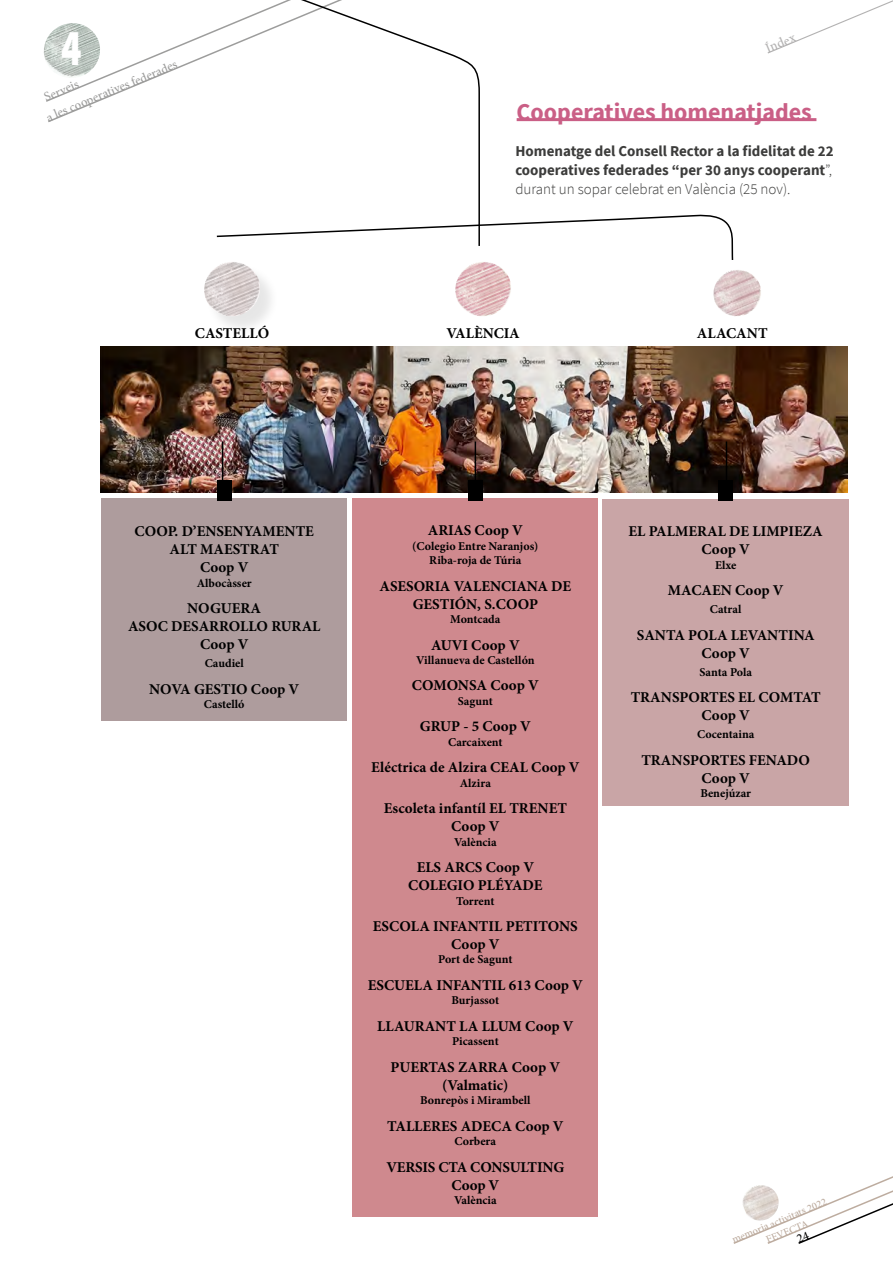
<style>
.page{position:relative;width:893px;height:1263px;background:#fff}
.page>*{position:absolute;margin:0;border:0;box-sizing:border-box;transform-origin:0 0}
.t1{font:900 51.15px "Source Sans Pro";color:#fff;scale:.74 1}
.t2{font:700 24px "Source Sans Pro";color:#ca5f86}
.t3{font:700 15px/18px "Minion Pro";color:#000;text-align:center}
.t4{font:700 15px/19.2px "Source Sans Pro";color:#3c3c3b;text-align:justify}
.t5{font:500 13.5px "Minion Pro";color:#b3b2b2}
.t6{font:500 12.75px/20px "Minion Pro";color:#9d9d9c}
.t7{font:700 12px/14.4px "Minion Pro";color:#000;text-align:center}
.t8{font:500 10.5px/13px "Minion Pro";color:#bdac9f;text-align:center}
.s1{font-weight:300}
</style>
<div class="page">
<img style="left:100px;top:347px;width:748px;height:146px">
<hr style="left:517px;top:118px;width:299px;height:3px;background:#ca5f86">
<div style="left:602px;top:499px;width:247px;height:307px;background:#c9a5a6"></div>
<div style="left:102px;top:499px;width:245px;height:222px;background:#ae9c9d"></div>
<div style="left:353px;top:498px;width:245px;height:719px;background:#cf898e"></div>
<div style="left:217px;top:480px;width:14px;height:21px;background:#000"></div>
<div style="left:468px;top:480px;width:14px;height:21px;background:#000"></div>
<div style="left:719px;top:480px;width:14px;height:21px;background:#000"></div>
<hr style="left:475px;top:441px;width:1px;height:41px;background:#000">
<hr style="left:222px;top:441px;width:1px;height:41px;background:#000">
<hr style="left:726px;top:441px;width:1px;height:41px;background:#000">
<div style="left:206px;top:263px;width:74px;height:73px;background:#000;opacity:.1"></div>
<img style="left:204px;top:262px;width:60px;height:58px">
<img style="left:455px;top:262px;width:56px;height:54px">
<img style="left:713px;top:270px;width:48px;height:46px">
<svg style="left:481px;top:214px;width:253px;height:46px"></svg>
<svg style="left:767px;top:0;width:126px;height:54px"></svg>
<svg style="left:43px;top:0;width:438px;height:246px"></svg>
<svg style="left:733px;top:1176px;width:160px;height:68px"></svg>
<h1 class="t1" style="left:61px;top:13px;width:29px">4</h1>
<p class="t6" style="left:35px;top:91px;width:142px;text-indent:6px;rotate:-23deg">Serveis<br>a les cooperatives federades</p>
<p class="t5" style="left:763px;top:41px;width:33px;rotate:-23deg">Índex</p>
<h2 class="t2" style="left:517px;top:95px;width:297px">Cooperatives homenatjades</h2>
<p class="t4" style="left:515px;top:141px;width:320px">Homenatge del Consell Rector a la fidelitat de 22 cooperatives federades “per 30 anys cooperant<span class="s1">”, durant un sopar celebrat en València (25 nov).</span></p>
<p class="t3" style="left:195px;top:324px;width:76px">CASTELLÓ</p>
<p class="t3" style="left:446px;top:324px;width:75px">VALÈNCIA</p>
<p class="t3" style="left:697px;top:324px;width:72px">ALACANT</p>
<p class="t3" style="left:134px;top:522px;width:181px">COOP. D’ENSENYAMENTE<br>ALT MAESTRAT<br>Coop V</p>
<p class="t7" style="left:197px;top:575px;width:56px">Albocàsser</p>
<p class="t3" style="left:128px;top:599px;width:194px">NOGUERA<br>ASOC DESARROLLO RURAL<br>Coop V</p>
<p class="t7" style="left:205px;top:656px;width:41px">Caudiel</p>
<p class="t3" style="left:149px;top:680px;width:152px">NOVA GESTIO Coop V</p>
<p class="t7" style="left:204px;top:697px;width:42px">Castelló</p>
<p class="t3" style="left:428px;top:521px;width:97px">ARIAS Coop V</p>
<p class="t7" style="left:412px;top:539px;width:128px">(Colegio Entre Naranjos)<br>Riba-roja de Túria</p>
<p class="t3" style="left:380px;top:577px;width:193px">ASESORIA VALENCIANA DE<br>GESTIÓN, S.COOP</p>
<p class="t7" style="left:450px;top:612px;width:52px">Montcada</p>
<p class="t3" style="left:431px;top:636px;width:90px">AUVI Coop V</p>
<p class="t7" style="left:416px;top:653px;width:120px">Villanueva de Castellón</p>
<p class="t3" style="left:412px;top:676px;width:128px">COMONSA Coop V</p>
<p class="t7" style="left:458px;top:694px;width:37px">Sagunt</p>
<p class="t3" style="left:420px;top:717px;width:112px">GRUP - 5 Coop V</p>
<p class="t7" style="left:448px;top:735px;width:56px">Carcaixent</p>
<p class="t3" style="left:371px;top:758px;width:210px">Eléctrica de Alzira CEAL Coop V</p>
<p class="t7" style="left:460px;top:775px;width:33px">Alzira</p>
<p class="t3" style="left:384px;top:799px;width:185px">Escoleta infantíl EL TRENET<br>Coop V</p>
<p class="t7" style="left:454px;top:834px;width:44px">València</p>
<p class="t3" style="left:408px;top:858px;width:136px">ELS ARCS Coop V<br>COLEGIO PLÉYADE</p>
<p class="t7" style="left:456px;top:893px;width:40px">Torrent</p>
<p class="t3" style="left:373px;top:917px;width:206px">ESCOLA INFANTIL PETITONS<br>Coop V</p>
<p class="t7" style="left:438px;top:952px;width:76px">Port de Sagunt</p>
<p class="t3" style="left:368px;top:976px;width:217px">ESCUELA INFANTIL 613 Coop V</p>
<p class="t7" style="left:451px;top:993px;width:49px">Burjassot</p>
<p class="t3" style="left:377px;top:1017px;width:198px">LLAURANT LA LLUM Coop V</p>
<p class="t7" style="left:452px;top:1034px;width:48px">Picassent</p>
<p class="t3" style="left:391px;top:1058px;width:171px">PUERTAS ZARRA Coop V (Valmatic)</p>
<p class="t7" style="left:420px;top:1093px;width:112px">Bonrepòs i Mirambell</p>
<p class="t3" style="left:387px;top:1117px;width:178px">TALLERES ADECA Coop V</p>
<p class="t7" style="left:455px;top:1134px;width:43px">Corbera</p>
<p class="t3" style="left:386px;top:1157px;width:179px">VERSIS CTA CONSULTING<br>Coop V</p>
<p class="t7" style="left:454px;top:1193px;width:44px">València</p>
<p class="t3" style="left:629px;top:522px;width:196px">EL PALMERAL DE LIMPIEZA<br>Coop V</p>
<p class="t7" style="left:715px;top:557px;width:23px">Elxe</p>
<p class="t3" style="left:668px;top:581px;width:117px">MACAEN Coop V</p>
<p class="t7" style="left:710px;top:602px;width:33px">Catral</p>
<p class="t3" style="left:637px;top:626px;width:179px">SANTA POLA LEVANTINA<br>Coop V</p>
<p class="t7" style="left:699px;top:664px;width:54px">Santa Pola</p>
<p class="t3" style="left:631px;top:688px;width:192px">TRANSPORTES EL COMTAT<br>Coop V</p>
<p class="t7" style="left:697px;top:727px;width:59px">Cocentaina</p>
<p class="t3" style="left:641px;top:751px;width:170px">TRANSPORTES FENADO<br>Coop V</p>
<p class="t7" style="left:700px;top:786px;width:52px">Benejúzar</p>
<p class="t8" style="left:730px;top:1234px;width:103px;rotate:-23deg">memoria activitats 2022<br>FEVECTA</p>
</div>
